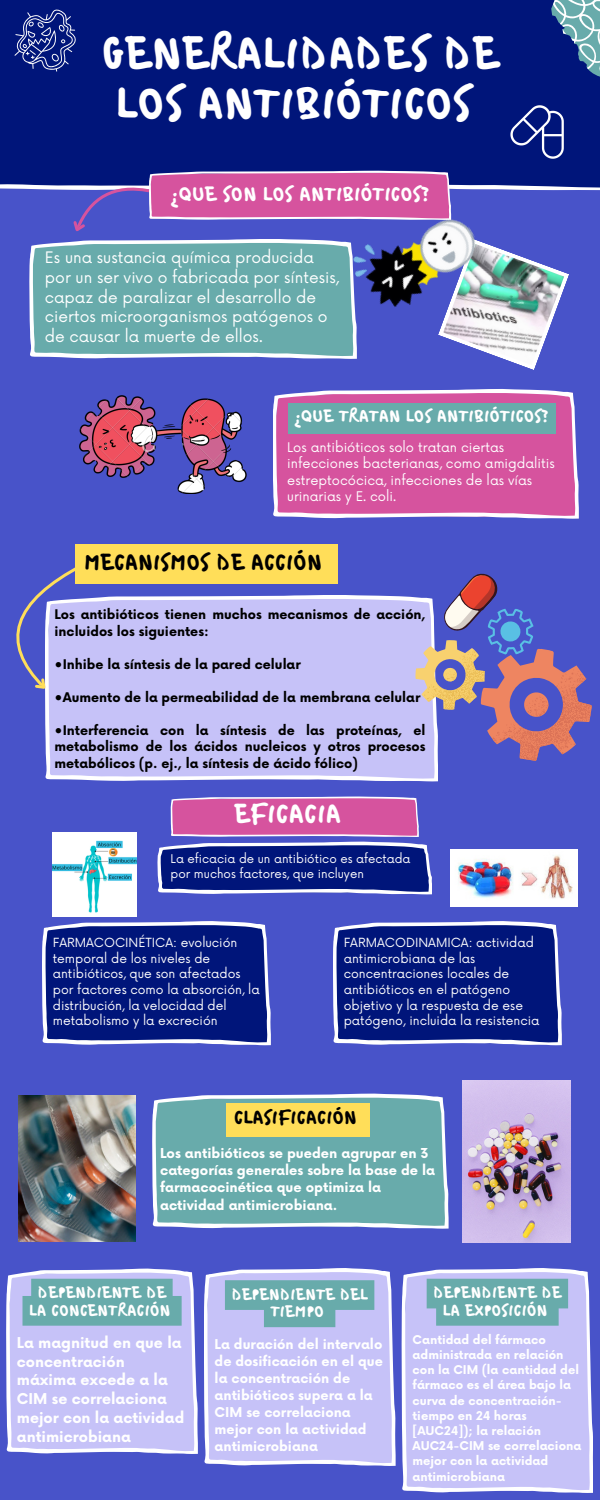
<style>
.page{position:relative;width:600px;height:1500px;background:#4853c9}
.page>*{position:absolute;margin:0;border:0;box-sizing:border-box;transform-origin:0 0}
.t1{font:45px/49.5px "Bristol";color:#fff;text-align:center}
.t2{font:26.4px "Bristol";color:#fff}
.t3{font:22.4px "Bristol";color:#000}
.t4{font:20px "Bristol";color:#fff}
.t5{font:19px "Bristol";color:#000}
.t6{font:17.2px "Bristol";color:#fff}
.t7{font:16.1px/17.2px "Bristol";color:#fff;text-align:center}
.t8{font:15.5px/19.7px "Now";color:#fff}
.t9{font:700 14.6px/18.8px "Now";color:#fff}
.t10{font:700 13.3px/17.2px "Now";color:#fff}
.t11{font:700 13.2px/17px "Now";color:#fff}
.t12{font:700 13px/16.5px "Now";color:#000}
.t13{font:13px/16.5px "Now";color:#fff}
.t14{font:12.3px/15.6px "Now";color:#fff}
.t15{font:700 11.8px/15.2px "Now";color:#fff}
.t16{font:11.8px/15px "Now";color:#fff}
</style>
<div class="page">
<svg style="left:273px;top:389px;width:306px;height:130px;background:#d264a9"></svg>
<svg style="left:29px;top:242px;width:34px;height:116px;background:#7eb3b9"></svg>
<div style="left:45px;top:595px;width:393px;height:187px;background:#c6c2f8"></div>
<div style="left:0;top:0;width:600px;height:191px;background:#00157a"></div>
<svg style="left:551px;top:0;width:49px;height:95px;background:#44689b"></svg>
<img style="left:79px;top:395px;width:167px;height:98px">
<svg style="left:16px;top:567px;width:73px;height:126px"></svg>
<svg style="left:63px;top:169px;width:506px;height:201px"></svg>
<svg style="left:415px;top:573px;width:177px;height:188px"></svg>
<svg style="left:158px;top:797px;width:274px;height:98px;background:#6b4b9f"></svg>
<svg style="left:42px;top:921px;width:229px;height:124px;background:#182b88"></svg>
<svg style="left:333px;top:921px;width:229px;height:124px;background:#182b88"></svg>
<img style="left:52px;top:832px;width:84px;height:84px">
<img style="left:451px;top:850px;width:127px;height:57px">
<svg style="left:6px;top:1269px;width:192px;height:185px;background:#b2bde7"></svg>
<svg style="left:152px;top:1094px;width:296px;height:135px;background:#71adb2"></svg>
<div style="left:226px;top:1103px;width:144px;height:34px;background:#ffde59"></div>
<svg style="left:204px;top:1268px;width:191px;height:198px;background:#c5c2f6"></svg>
<svg style="left:402px;top:1268px;width:191px;height:225px;background:#c6c3f6"></svg>
<img style="left:18px;top:1096px;width:117px;height:145px">
<img style="left:462px;top:1080px;width:108px;height:163px">
<svg style="left:510px;top:105px;width:54px;height:54px;background:#304193"></svg>
<svg style="left:14px;top:8px;width:62px;height:64px;background:#2b3d90"></svg>
<div style="left:288px;top:403px;width:268px;height:30px;background:#68abab"></div>
<div style="left:75px;top:544px;width:263px;height:40px;background:#ffde59"></div>
<svg style="left:225px;top:1280px;width:149px;height:47px;background:#7aafb9"></svg>
<svg style="left:427px;top:1279px;width:141px;height:47px;background:#6dacaf"></svg>
<p class="t1" style="left:101px;top:31px;width:399px">GENERALIDADES DE<br>LOS ANTIBIÓTICOS</p>
<p class="t4" style="left:171px;top:181px;width:260px">¿QUE SON LOS ANTIBIÓTICOS?</p>
<h2 class="t8" style="left:45px;top:249px;width:296px">Es una sustancia química producida por un ser vivo o fabricada por síntesis, capaz de paralizar el desarrollo de ciertos microorganismos patógenos o de causar la muerte de ellos.</h2>
<p class="t6" style="left:295px;top:405px;width:255px">¿QUE TRATAN LOS ANTIBIÓTICOS?</p>
<p class="t13" style="left:287px;top:440px;width:269px">Los antibióticos solo tratan ciertas infecciones bacterianas, como amigdalitis estreptocócica, infecciones de las vías urinarias y E. coli.</p>
<p class="t3" style="left:84px;top:547px;width:240px">MECANISMOS DE ACCIÓN</p>
<h4 class="t12" style="left:55px;top:607px;width:373px">Los antibióticos tienen muchos mecanismos de acción, incluidos los siguientes:</h4>
<p class="t12" style="left:55px;top:657px;width:248px">•Inhibe la síntesis de la pared celular</p>
<p class="t12" style="left:55px;top:690px;width:367px">•Aumento de la permeabilidad de la membrana celular</p>
<p class="t12" style="left:55px;top:723px;width:373px;text-align:justify">•Interferencia con la síntesis de las proteínas, el metabolismo de los ácidos nucleicos y otros procesos metabólicos (p. ej., la síntesis de ácido fólico)</p>
<p class="t2" style="left:234px;top:797px;width:109px">EFICACIA</p>
<p class="t16" style="left:171px;top:852px;width:241px">La eficacia de un antibiótico es afectada por muchos factores, que incluyen</p>
<p class="t14" style="left:53px;top:935px;width:208px">FARMACOCINÉTICA: evolución temporal de los niveles de antibióticos, que son afectados por factores como la absorción, la distribución, la velocidad del metabolismo y la excreción</p>
<p class="t14" style="left:344px;top:935px;width:197px">FARMACODINAMICA: actividad antimicrobiana de las concentraciones locales de antibióticos en el patógeno objetivo y la respuesta de ese patógeno, incluida la resistencia</p>
<p class="t5" style="left:234px;top:1105px;width:124px">CLASIFICACIÓN</p>
<p class="t10" style="left:160px;top:1145px;width:277px">Los antibióticos se pueden agrupar en 3 categorías generales sobre la base de la farmacocinética que optimiza la actividad antimicrobiana.</p>
<h3 class="t7" style="left:29px;top:1285px;width:143px">DEPENDIENTE DE<br>LA CONCENTRACIÓN</h3>
<p class="t9" style="left:17px;top:1334px;width:169px">La magnitud en que la concentración máxima excede a la<br>CIM se correlaciona mejor con la actividad antimicrobiana</p>
<h4 class="t7" style="left:231px;top:1287px;width:138px">DEPENDIENTE DEL<br>TIEMPO</h4>
<p class="t11" style="left:215px;top:1336px;width:170px">La duración del intervalo de dosificación en el que la concentración de antibióticos supera a la<br>CIM se correlaciona mejor con la actividad antimicrobiana</p>
<p class="t7" style="left:433px;top:1285px;width:130px">DEPENDIENTE DE<br>LA EXPOSICIÓN</p>
<h5 class="t15" style="left:413px;top:1333px;width:170px">Cantidad del fármaco administrada en relación con la CIM (la cantidad del fármaco es el área bajo la curva de concentración&shy;tiempo en 24 horas [AUC24]); la relación<br>AUC24-CIM se correlaciona mejor con la actividad antimicrobiana</h5>
</div>
